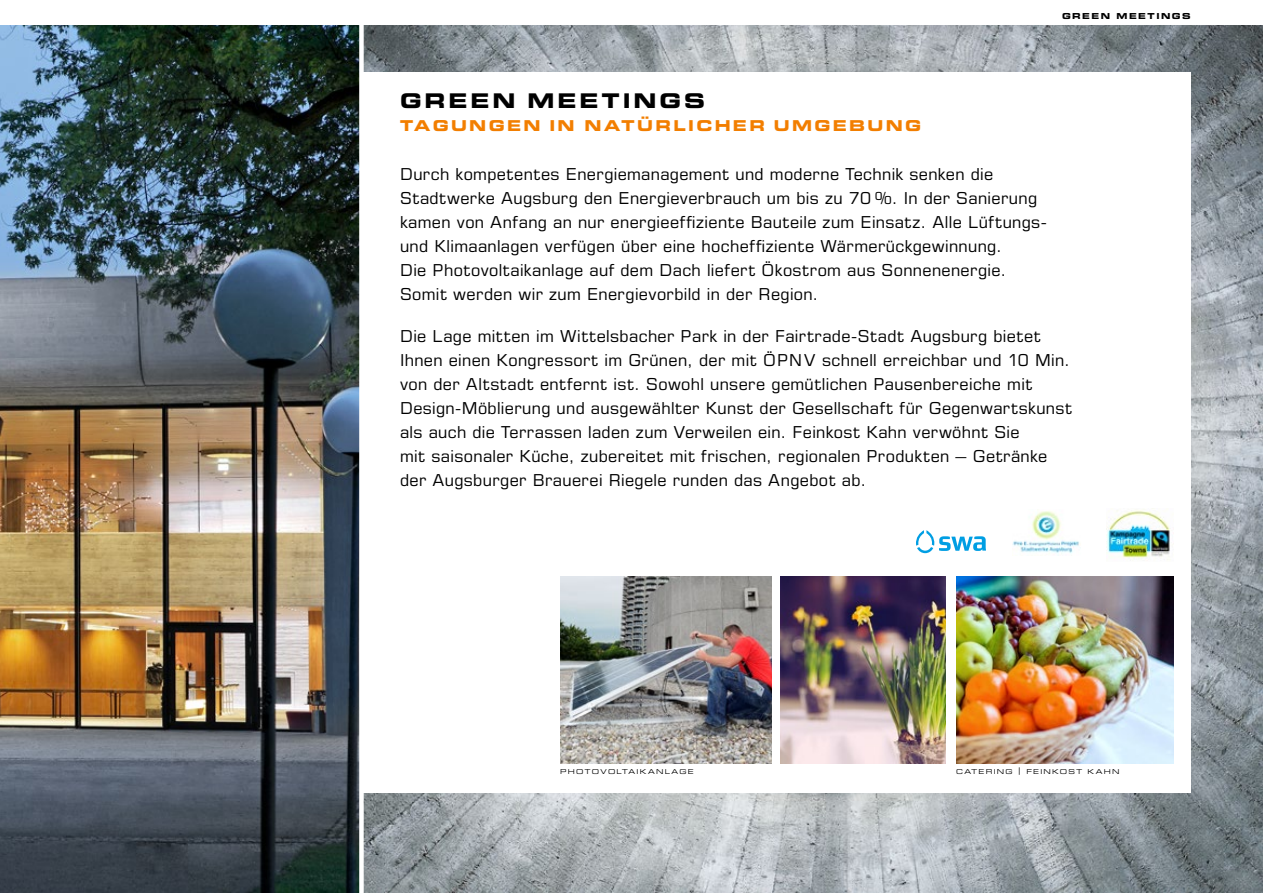
<style>
.page{position:relative;width:1263px;height:893px;background:#fff}
.page>*{position:absolute;margin:0;border:0;box-sizing:border-box;transform-origin:0 0}
.t1{font:20.25px "Eurostile LT Std Bold Ex 2";letter-spacing:.145em;color:#000}
.t2{font:16.5px/24px "Eurostile LT Std";letter-spacing:.02em;color:#000}
.t3{font:15px "Eurostile LT Std Bold Ex 2";letter-spacing:.155em;color:#f27e00}
.t4{font:8.25px "Eurostile LT Std Bold Ex 2";letter-spacing:.18em;color:#000}
.t5{font:6.75px "Eurostile LT Std Ex 2";letter-spacing:.18em;color:#000}
</style>
<div class="page">
<img style="left:0;top:26px;width:359px;height:867px">
<img style="left:364px;top:26px;width:899px;height:867px">
<div style="left:361px;top:72px;width:830px;height:720px;background:#fff"></div>
<img style="left:1013px;top:511px;width:66px;height:43px">
<img style="left:1107px;top:510px;width:63px;height:50px">
<img style="left:956px;top:576px;width:218px;height:187px">
<img style="left:780px;top:576px;width:166px;height:187px">
<img style="left:560px;top:576px;width:212px;height:187px">
<svg style="left:916px;top:530px;width:70px;height:23px"></svg>
<p class="t1" style="left:400px;top:86px;width:306px">GREEN MEETINGS</p>
<p class="t3" style="left:400px;top:114px;width:523px">TAGUNGEN IN NATÜRLICHER UMGEBUNG</p>
<p class="t4" style="left:1062px;top:10px;width:130px">GREEN MEETINGS</p>
<p class="t2" style="left:400px;top:162px;width:648px">Durch kompetentes Energiemanagement und moderne Technik senken die Stadtwerke Augsburg den Energieverbrauch um bis zu 70 %. In der Sanierung kamen von Anfang an nur energieeffiziente Bauteile zum Einsatz. Alle Lüftungs&shy;und Klimaanlagen verfügen über eine hocheffiziente Wärmerückgewinnung.<br>Die Photovoltaikanlage auf dem Dach liefert Ökostrom aus Sonnenenergie.<br>Somit werden wir zum Energievorbild in der Region.</p>
<p class="t2" style="left:400px;top:324px;width:674px">Die Lage mitten im Wittelsbacher Park in der Fairtrade-Stadt Augsburg bietet Ihnen einen Kongressort im Grünen, der mit ÖPNV schnell erreichbar und 10 Min. von der Altstadt entfernt ist. Sowohl unsere gemütlichen Pausenbereiche mit Design-Möblierung und ausgewählter Kunst der Gesellschaft für Gegenwartskunst als auch die Terrassen laden zum Verweilen ein. Feinkost Kahn verwöhnt Sie<br>mit saisonaler Küche, zubereitet mit frischen, regionalen Produkten – Getränke der Augsburger Brauerei Riegele runden das Angebot ab.</p>
<p class="t5" style="left:560px;top:767px;width:135px">PHOTOVOLTAIKANLAGE</p>
<p class="t5" style="left:956px;top:767px;width:165px">CATERING | FEINKOST KAHN</p>
</div>
